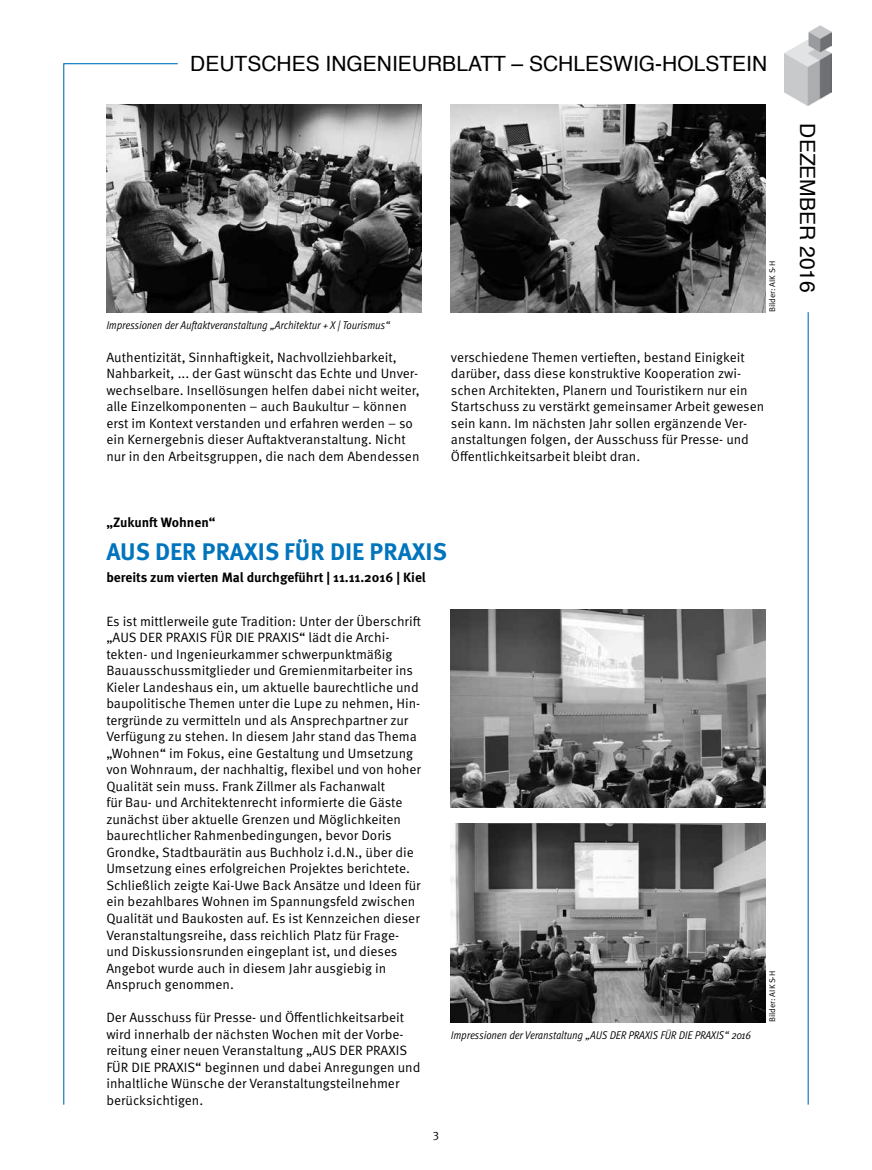
<style>
.page{position:relative;width:872px;height:1170px;background:#fff}
.page>*{position:absolute;margin:0;border:0;box-sizing:border-box;transform-origin:0 0}
.t1{font:700 24px "Meta OT";color:#0074bc}
.t2{font:21px "Helvetica";color:#000}
.t3{font:13.5px/16.5px "Meta OT Norm";color:#000}
.t4{font:700 13.5px "Meta OT";color:#000}
.t5{font:12px "Meta OT Norm";color:#000}
.t6{font:11.25px "Meta OT Cond Norm Ita";color:#000}
.t7{font:8.25px "Meta OT Norm";color:#000}
</style>
<div class="page">
<img style="left:784px;top:26px;width:47px;height:79px">
<hr style="left:807px;top:312px;width:1px;height:792px;background:#0074bc">
<svg style="left:63px;top:63px;width:116px;height:1042px"></svg>
<img style="left:106px;top:105px;width:315px;height:207px">
<img style="left:451px;top:105px;width:314px;height:207px">
<img style="left:451px;top:823px;width:314px;height:198px">
<img style="left:451px;top:609px;width:314px;height:198px">
<h2 class="t2" style="left:190px;top:47px;width:578px">DEUTSCHES INGENIEURBLATT – SCHLESWIG-HOLSTEIN</h2>
<p class="t6" style="left:106px;top:318px;width:285px">Impressionen der Auftaktveranstaltung „Architektur + X | Tourismus“</p>
<p class="t7" style="left:767px;top:312px;width:53px;rotate:-90deg">Bilder: AIK S-H</p>
<p class="t3" style="left:106px;top:349px;width:315px">Authentizität, Sinnhaftigkeit, Nachvollziehbarkeit, Nahbarkeit, ... der Gast wünscht das Echte und Unver&shy;wechselbare. Insellösungen helfen dabei nicht weiter, alle Einzelkomponenten – auch Baukultur – können erst im Kontext verstanden und erfahren werden – so ein Kernergebnis dieser Auftaktveranstaltung. Nicht nur in den Arbeitsgruppen, die nach dem Abendessen</p>
<p class="t3" style="left:451px;top:349px;width:315px">verschiedene Themen vertieften, bestand Einigkeit darüber, dass diese konstruktive Kooperation zwi&shy;schen Architekten, Planern und Touristikern nur ein Startschuss zu verstärkt gemeinsamer Arbeit gewesen sein kann. Im nächsten Jahr sollen ergänzende Ver&shy;anstaltungen folgen, der Ausschuss für Presse- und Öffentlichkeitsarbeit bleibt dran.</p>
<p class="t4" style="left:106px;top:513px;width:111px">„Zukunft Wohnen“</p>
<h1 class="t1" style="left:106px;top:536px;width:342px">AUS DER PRAXIS FÜR DIE PRAXIS</h1>
<p class="t4" style="left:106px;top:569px;width:321px">bereits zum vierten Mal durchgeführt | 11.11.2016 | Kiel</p>
<p class="t3" style="left:106px;top:613px;width:316px">Es ist mittlerweile gute Tradition: Unter der Überschrift „AUS DER PRAXIS FÜR DIE PRAXIS“ lädt die Archi&shy;tekten- und Ingenieurkammer schwerpunktmäßig Bauausschussmitglieder und Gremienmitarbeiter ins Kieler Landeshaus ein, um aktuelle baurechtliche und baupolitische Themen unter die Lupe zu nehmen, Hin&shy;tergründe zu vermitteln und als Ansprechpartner zur Verfügung zu stehen. In diesem Jahr stand das Thema „Wohnen“ im Fokus, eine Gestaltung und Umsetzung von Wohnraum, der nachhaltig, flexibel und von hoher Qualität sein muss. Frank Zillmer als Fachanwalt<br>für Bau- und Architektenrecht informierte die Gäste zunächst über aktuelle Grenzen und Möglichkeiten baurechtlicher Rahmenbedingungen, bevor Doris Grondke, Stadtbaurätin aus Buchholz i.d.N., über die Umsetzung eines erfolgreichen Projektes berichtete.<br>Schließlich zeigte Kai-Uwe Back Ansätze und Ideen für ein bezahlbares Wohnen im Spannungsfeld zwischen Qualität und Baukosten auf. Es ist Kennzeichen dieser Veranstaltungsreihe, dass reichlich Platz für Frage&shy;und Diskussionsrunden eingeplant ist, und dieses Angebot wurde auch in diesem Jahr ausgiebig in Anspruch genommen.</p>
<p class="t3" style="left:106px;top:1009px;width:315px">Der Ausschuss für Presse- und Öffentlichkeitsarbeit wird innerhalb der nächsten Wochen mit der Vorbe&shy;reitung einer neuen Veranstaltung „AUS DER PRAXIS FÜR DIE PRAXIS“ beginnen und dabei Anregungen und inhaltliche Wünsche der Veranstaltungsteilnehmer berücksichtigen.</p>
<p class="t6" style="left:451px;top:1027px;width:301px">Impressionen der Veranstaltung „AUS DER PRAXIS FÜR DIE PRAXIS“ 2016</p>
<p class="t5" style="left:433px;top:1126px;width:8px">3</p>
<p class="t7" style="left:767px;top:1021px;width:53px;rotate:-90deg">Bilder: AIK S-H</p>
<h2 class="t2" style="left:824px;top:123px;width:171px;rotate:90deg">DEZEMBER 2016</h2>
</div>
